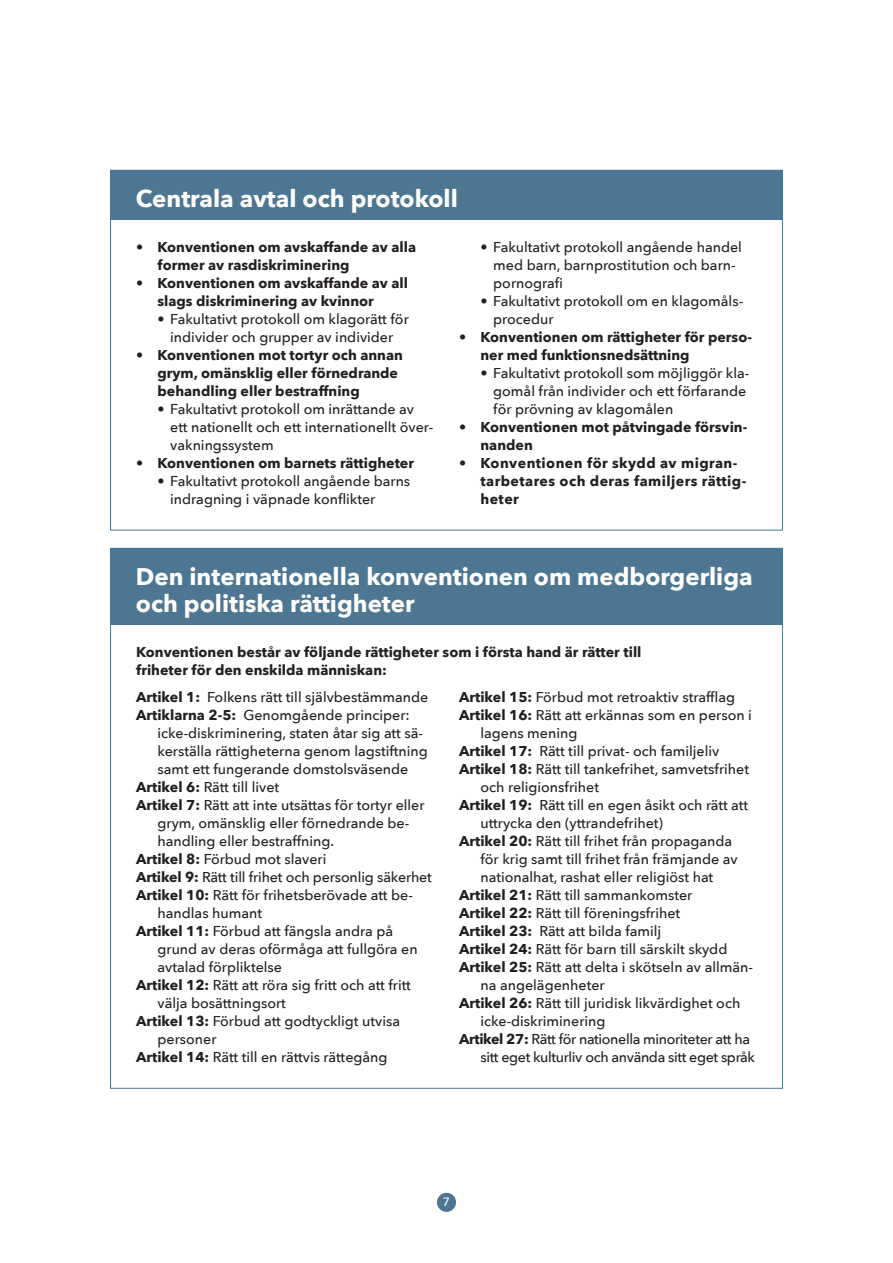
<style>
.page{position:relative;width:893px;height:1263px;background:#fff}
.page>*{position:absolute;margin:0;border:0;box-sizing:border-box;transform-origin:0 0}
.Laatikon_otsikko_2{font:700 24px/27px "Avenir Next";color:#fff}
.luettelo_abc{font:500 14.25px/18px "Avenir Next";color:#231f20}
.seuraava_taso{font:500 14.25px/18px "Avenir Next";color:#231f20}
.luettelo_abc-2{font:700 14.25px/18px "Avenir Next";color:#231f20}
.Väliotsikko{font:700 14.25px/18px "Avenir Next";color:#231f20}
.luettelo_abc-3{font:500 14.25px/18px "Avenir Next";letter-spacing:-.025em;color:#231f20}
.luettelo_abc-4{font:700 14.25px/18px "Avenir Next";letter-spacing:.03em;color:#231f20}
.t1{font:500 12px "Avenir Next";color:#fff}
.s1{font-weight:700}
</style>
<div class="page">
<div style="left:437px;top:1193px;width:19px;height:19px;background:#4c7691;border-radius:50%"></div>
<div style="left:110px;top:170px;width:673px;height:50px;background:#4c7691"></div>
<div style="left:110px;top:548px;width:673px;height:77px;background:#4c7691"></div>
<p class="Laatikon_otsikko_2" style="left:136px;top:185px;width:324px">Centrala avtal och protokoll</p>
<p class="luettelo_abc-2" style="left:158px;top:238px;width:260px;text-indent:-21px">• Konventionen om avskaffande av alla former av rasdiskriminering</p>
<p class="luettelo_abc-2" style="left:158px;top:274px;width:252px;text-indent:-21px">• Konventionen om avskaffande av all slags diskriminering av kvinnor</p>
<p class="seuraava_taso" style="left:158px;top:310px;width:253px;text-align:center">• Fakultativt protokoll om klagorätt för individer och grupper av individer</p>
<p class="luettelo_abc-2" style="left:158px;top:346px;width:247px;text-indent:-21px">• Konventionen mot tortyr och annan grym, omänsklig eller förnedrande behandling eller bestraffning</p>
<p class="seuraava_taso" style="left:170px;top:400px;width:264px;text-indent:-13px">• Fakultativt protokoll om inrättande av ett nationellt och ett internationellt över&shy;vakningssystem</p>
<p class="luettelo_abc-2" style="left:136px;top:454px;width:279px">• Konventionen om barnets rättigheter</p>
<p class="seuraava_taso" style="left:170px;top:472px;width:241px;text-indent:-13px">• Fakultativt protokoll angående barns indragning i väpnade konflikter</p>
<p class="seuraava_taso" style="left:493px;top:238px;width:250px;text-indent:-13px">• Fakultativt protokoll angående handel med barn, barnprostitution och barn&shy;pornografi</p>
<p class="seuraava_taso" style="left:493px;top:292px;width:251px;text-indent:-13px">• Fakultativt protokoll om en klagomåls&shy;procedur</p>
<p class="luettelo_abc-2" style="left:480px;top:328px;width:273px;text-indent:-21px">• Konventionen om rättigheter för perso&shy;ner med funktionsnedsättning</p>
<p class="seuraava_taso" style="left:493px;top:364px;width:258px;text-indent:-13px">• Fakultativt protokoll som möjliggör kla&shy;gomål från individer och ett förfarande för prövning av klagomålen</p>
<p class="luettelo_abc-2" style="left:480px;top:418px;width:268px;text-indent:-21px">• Konventionen mot påtvingade försvin&shy;nanden</p>
<p class="luettelo_abc-4" style="left:480px;top:454px;width:267px;text-indent:-21px">• Konventionen för skydd av migran&shy;tarbetares och deras familjers rättig&shy;heter</p>
<p class="Laatikon_otsikko_2" style="left:136px;top:563px;width:618px">Den internationella konventionen om medborgerliga och politiska rättigheter</p>
<p class="Väliotsikko" style="left:136px;top:643px;width:507px">Konventionen består av följande rättigheter som i första hand är rätter till friheter för den enskilda människan:</p>
<p class="luettelo_abc" style="left:136px;top:688px;width:294px"><span class="s1">Artikel 1:</span> Folkens rätt till självbestämmande</p>
<p class="luettelo_abc" style="left:158px;top:706px;width:272px;text-indent:-21px"><span class="s1">Artiklarna 2-5:</span> Genomgående principer: icke-diskriminering, staten åtar sig att sä&shy;kerställa rättigheterna genom lagstiftning samt ett fungerande domstolsväsende</p>
<p class="luettelo_abc" style="left:136px;top:778px;width:145px"><span class="s1">Artikel 6:</span> Rätt till livet</p>
<p class="luettelo_abc" style="left:158px;top:796px;width:269px;text-indent:-21px"><span class="s1">Artikel 7:</span> Rätt att inte utsättas för tortyr eller grym, omänsklig eller förnedrande be&shy;handling eller bestraffning.</p>
<p class="luettelo_abc" style="left:136px;top:850px;width:192px"><span class="s1">Artikel 8:</span> Förbud mot slaveri</p>
<p class="luettelo_abc" style="left:136px;top:868px;width:297px"><span class="s1">Artikel 9:</span> Rätt till frihet och personlig säkerhet</p>
<p class="luettelo_abc" style="left:158px;top:886px;width:257px;text-indent:-21px"><span class="s1">Artikel 10:</span> Rätt för frihetsberövade att be&shy;handlas humant</p>
<p class="luettelo_abc" style="left:158px;top:922px;width:262px;text-indent:-21px"><span class="s1">Artikel 11:</span> Förbud att fängsla andra på grund av deras oförmåga att fullgöra en avtalad förpliktelse</p>
<p class="luettelo_abc" style="left:158px;top:976px;width:255px;text-indent:-21px"><span class="s1">Artikel 12:</span> Rätt att röra sig fritt och att fritt välja bosättningsort</p>
<p class="luettelo_abc" style="left:158px;top:1012px;width:244px;text-indent:-21px"><span class="s1">Artikel 13:</span> Förbud att godtyckligt utvisa personer</p>
<p class="luettelo_abc" style="left:136px;top:1048px;width:253px"><span class="s1">Artikel 14:</span> Rätt till en rättvis rättegång</p>
<p class="luettelo_abc" style="left:459px;top:688px;width:277px"><span class="s1">Artikel 15:</span> Förbud mot retroaktiv strafflag</p>
<p class="luettelo_abc" style="left:480px;top:706px;width:273px;text-indent:-21px"><span class="s1">Artikel 16:</span> Rätt att erkännas som en person i lagens mening</p>
<p class="luettelo_abc" style="left:459px;top:742px;width:262px"><span class="s1">Artikel 17:</span> Rätt till privat- och familjeliv</p>
<p class="luettelo_abc" style="left:480px;top:760px;width:270px;text-indent:-21px"><span class="s1">Artikel 18:</span> Rätt till tankefrihet, samvetsfrihet och religionsfrihet</p>
<p class="luettelo_abc" style="left:480px;top:796px;width:269px;text-indent:-21px"><span class="s1">Artikel 19:</span> Rätt till en egen åsikt och rätt att uttrycka den (yttrandefrihet)</p>
<p class="luettelo_abc" style="left:480px;top:832px;width:259px;text-indent:-21px"><span class="s1">Artikel 20:</span> Rätt till frihet från propaganda för krig samt till frihet från främjande av nationalhat, rashat eller religiöst hat</p>
<p class="luettelo_abc" style="left:459px;top:886px;width:235px"><span class="s1">Artikel 21:</span> Rätt till sammankomster</p>
<p class="luettelo_abc" style="left:459px;top:904px;width:223px"><span class="s1">Artikel 22:</span> Rätt till föreningsfrihet</p>
<p class="luettelo_abc" style="left:459px;top:922px;width:204px"><span class="s1">Artikel 23:</span> Rätt att bilda familj</p>
<p class="luettelo_abc" style="left:459px;top:940px;width:270px"><span class="s1">Artikel 24:</span> Rätt för barn till särskilt skydd</p>
<p class="luettelo_abc" style="left:480px;top:958px;width:274px;text-indent:-21px"><span class="s1">Artikel 25:</span> Rätt att delta i skötseln av allmän&shy;na angelägenheter</p>
<p class="luettelo_abc" style="left:480px;top:994px;width:261px;text-indent:-21px"><span class="s1">Artikel 26:</span> Rätt till juridisk likvärdighet och icke-diskriminering</p>
<p class="luettelo_abc-3" style="left:480px;top:1030px;width:276px;text-indent:-21px"><span class="s1">Artikel 27:</span> Rätt för nationella minoriteter att ha sitt eget kulturliv och använda sitt eget språk</p>
<p class="t1" style="left:443px;top:1192px;width:9px">7</p>
</div>
